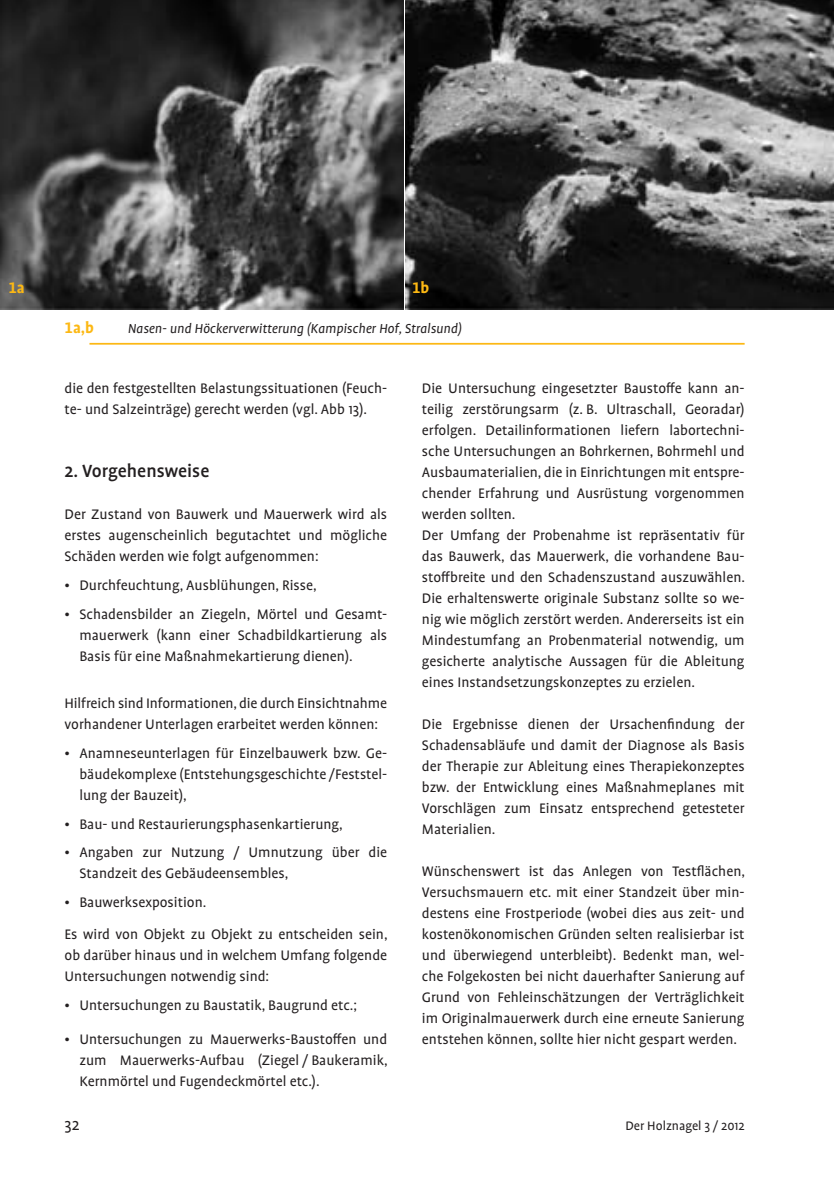
<style>
.page{position:relative;width:834px;height:1181px;background:#fff}
.page>*{position:absolute;margin:0;border:0;box-sizing:border-box;transform-origin:0 0}
.t1{font:500 20.12px "Profile Pro";color:#231f20}
.t2{font:700 17.5px "Profile Pro";color:#fcb814}
.t3{font:17.5px "Profile Pro";color:#231f20}
.t4{font:15.75px/21px "Profile Pro";color:#231f20}
.t5{font:italic 14.88px "Profile Pro";color:#231f20}
.t6{font:14px "Profile Pro";color:#231f20}
</style>
<div class="page">
<img style="left:405px;top:0;width:428px;height:309px">
<img style="left:0;top:0;width:403px;height:309px">
<hr style="left:89px;top:343px;width:655px;height:2px;background:#fcb814">
<p class="t2" style="left:8px;top:277px;width:18px">1a</p>
<p class="t2" style="left:412px;top:277px;width:19px">1b</p>
<p class="t2" style="left:65px;top:317px;width:31px">1a,b</p>
<p class="t5" style="left:128px;top:320px;width:335px">Nasen- und Höckerverwitterung (Kampischer Hof, Stralsund)</p>
<p class="t4" style="left:64px;top:379px;width:324px">die den festgestellten Belastungssituationen (Feuch&shy;te- und Salzeinträge) gerecht werden (vgl. Abb 13).</p>
<p class="t1" style="left:64px;top:460px;width:146px">2. Vorgehensweise</p>
<p class="t4" style="left:64px;top:505px;width:324px;text-align:justify">Der Zustand von Bauwerk und Mauerwerk wird als erstes augenscheinlich begutachtet und mögliche Schäden werden wie folgt aufgenommen:</p>
<p class="t4" style="left:64px;top:575px;width:253px">• Durchfeuchtung, Ausblühungen, Risse,</p>
<p class="t4" style="left:79px;top:604px;width:309px;text-align:justify;text-indent:-15px">• Schadensbilder an Ziegeln, Mörtel und Gesamt&shy;mauerwerk (kann einer Schadbildkartierung als Basis für eine Maßnahmekartierung dienen).</p>
<p class="t4" style="left:64px;top:693px;width:324px">Hilfreich sind Informationen, die durch Einsichtnahme vorhandener Unterlagen erarbeitet werden können:</p>
<p class="t4" style="left:79px;top:743px;width:309px;text-align:justify;text-indent:-15px">• Anamneseunterlagen für Einzelbauwerk bzw. Ge&shy;bäudekomplexe (Entstehungsgeschichte /Feststel&shy;lung der Bauzeit),</p>
<p class="t4" style="left:64px;top:814px;width:280px">• Bau- und Restaurierungsphasenkartierung,</p>
<p class="t4" style="left:79px;top:842px;width:309px;text-indent:-15px">• Angaben zur Nutzung / Umnutzung über die<br>Standzeit des Gebäudeensembles,</p>
<p class="t4" style="left:64px;top:886px;width:324px;line-height:32.7px">• Bauwerksexposition.<br>Es wird von Objekt zu Objekt zu entscheiden sein,</p>
<p class="t4" style="left:64px;top:945px;width:324px">ob darüber hinaus und in welchem Umfang folgende<br>Untersuchungen notwendig sind:</p>
<p class="t4" style="left:64px;top:995px;width:294px">• Untersuchungen zu Baustatik, Baugrund etc.;</p>
<p class="t4" style="left:79px;top:1029px;width:309px;text-align:justify;text-indent:-15px">• Untersuchungen zu Mauerwerks-Baustoffen und zum Mauerwerks-Aufbau (Ziegel / Baukeramik, Kernmörtel und Fugendeckmörtel etc.).</p>
<p class="t4" style="left:422px;top:378px;width:324px">Die Untersuchung eingesetzter Baustoffe kann an&shy;teilig zerstörungsarm (z. B. Ultraschall, Georadar) erfolgen. Detailinformationen liefern labortechni&shy;sche Untersuchungen an Bohrkernen, Bohrmehl und Ausbaumaterialien, die in Einrichtungen mit entspre&shy;chender Erfahrung und Ausrüstung vorgenommen werden sollten.<br>Der Umfang der Probenahme ist repräsentativ für das Bauwerk, das Mauerwerk, die vorhandene Bau&shy;stoffbreite und den Schadenszustand auszuwählen.<br>Die erhaltenswerte originale Substanz sollte so we&shy;nig wie möglich zerstört werden. Andererseits ist ein Mindestumfang an Probenmaterial notwendig, um gesicherte analytische Aussagen für die Ableitung eines Instandsetzungskonzeptes zu erzielen.</p>
<p class="t4" style="left:422px;top:714px;width:324px;text-align:justify">Die Ergebnisse dienen der Ursachenfindung der Schadensabläufe und damit der Diagnose als Basis der Therapie zur Ableitung eines Therapiekonzeptes bzw. der Entwicklung eines Maßnahmeplanes mit Vorschlägen zum Einsatz entsprechend getesteter Materialien.</p>
<p class="t4" style="left:422px;top:861px;width:324px;text-align:justify">Wünschenswert ist das Anlegen von Testflächen, Versuchsmauern etc. mit einer Standzeit über min&shy;destens eine Frostperiode (wobei dies aus zeit- und kostenökonomischen Gründen selten realisierbar ist und überwiegend unterbleibt). Bedenkt man, wel&shy;che Folgekosten bei nicht dauerhafter Sanierung auf Grund von Fehleinschätzungen der Verträglichkeit im Originalmauerwerk durch eine erneute Sanierung entstehen können, sollte hier nicht gespart werden.</p>
<p class="t3" style="left:64px;top:1114px;width:16px">32</p>
<p class="t6" style="left:625px;top:1117px;width:121px">Der Holznagel 3 / 2012</p>
</div>
